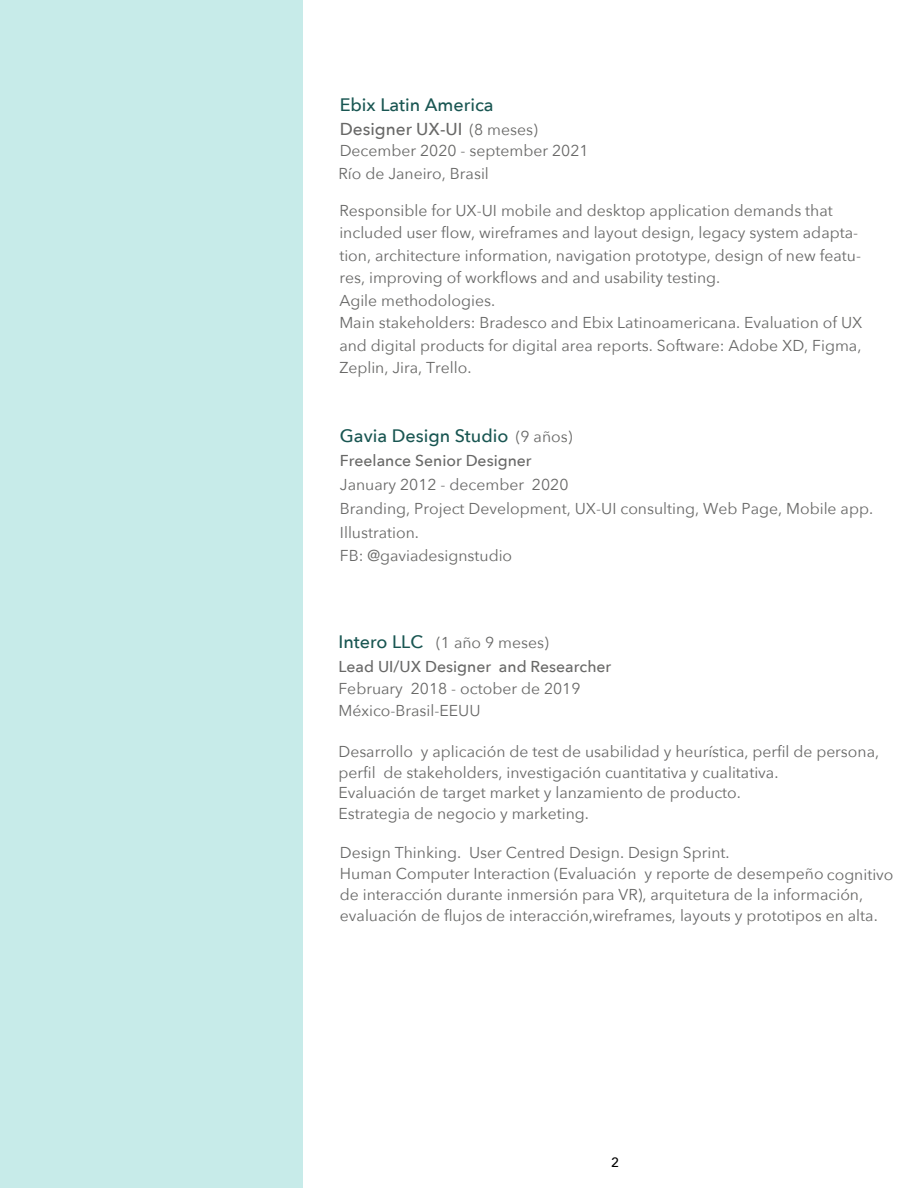
<style>
.page{position:relative;width:918px;height:1188px;background:#fff}
.page>*{position:absolute;margin:0;border:0;box-sizing:border-box;transform-origin:0 0}
.t1{font:500 18px "Avenir Next";color:#195652}
.t2{font:500 17.25px "Avenir Next";color:#686867}
.t3{font:15.75px/22.5px "Avenir Next";color:#686867}
.t4{font:500 15.75px "Avenir Next";color:#686867}
.t5{font:500 13.5px "Avenir Next";color:#000}
.s1{font-weight:400;font-size:15.75px}
</style>
<div class="page">
<div style="left:0;top:0;width:303px;height:1188px;background:#c7ebe9"></div>
<p class="t1" style="left:340px;top:89px;width:156px">Ebix Latin America</p>
<p class="t2" style="left:340px;top:114px;width:200px">Designer UX-UI <span class="s1">(8 meses)</span></p>
<p class="t3" style="left:340px;top:139px;width:250px">December 2020 - september 2021</p>
<p class="t3" style="left:338px;top:161px;width:152px">Río de Janeiro, Brasil</p>
<p class="t3" style="left:339px;top:199px;width:525px">Responsible for UX-UI mobile and desktop application demands that included user flow, wireframes and layout design, legacy system adapta&shy;tion, architecture information, navigation prototype, design of new featu&shy;res, improving of workflows and and usability testing.<br>Agile methodologies.<br>Main stakeholders: Bradesco and Ebix Latinoamericana. Evaluation of UX and digital products for digital area reports. Software: Adobe XD, Figma, Zeplin, Jira, Trello.</p>
<p class="t1" style="left:340px;top:421px;width:170px">Gavia Design Studio</p>
<p class="t4" style="left:340px;top:447px;width:193px">Freelance Senior Designer</p>
<p class="t3" style="left:340px;top:473px;width:230px">January 2012 - december 2020</p>
<p class="t3" style="left:516px;top:425px;width:58px">(9 años)</p>
<p class="t3" style="left:340px;top:496px;width:535px;line-height:23.9px">Branding, Project Development, UX-UI consulting, Web Page, Mobile app.<br>Illustration.<br>FB: @gaviadesignstudio</p>
<p class="t1" style="left:338px;top:626px;width:86px">Intero LLC</p>
<p class="t4" style="left:338px;top:653px;width:274px">Lead UI/UX Designer and Researcher</p>
<p class="t3" style="left:338px;top:676px;width:244px">February 2018 - october de 2019</p>
<p class="t3" style="left:436px;top:630px;width:114px">(1 año 9 meses)</p>
<p class="t3" style="left:338px;top:698px;width:144px">México-Brasil-EEUU</p>
<p class="t3" style="left:338px;top:740px;width:542px;line-height:20.9px">Desarrollo y aplicación de test de usabilidad y heurística, perfil de persona, perfil de stakeholders, investigación cuantitativa y cualitativa.<br>Evaluación de target market y lanzamiento de producto.<br>Estrategia de negocio y marketing.</p>
<p class="t3" style="left:340px;top:841px;width:555px;line-height:21.1px">Design Thinking. User Centred Design. Design Sprint.<br>Human Computer Interaction (Evaluación y reporte de desempeño cognitivo de interacción durante inmersión para VR), arquitetura de la información, evaluación de flujos de interacción,wireframes, layouts y prototipos en alta.</p>
<p class="t5" style="left:611px;top:1151px;width:10px">2</p>
</div>
